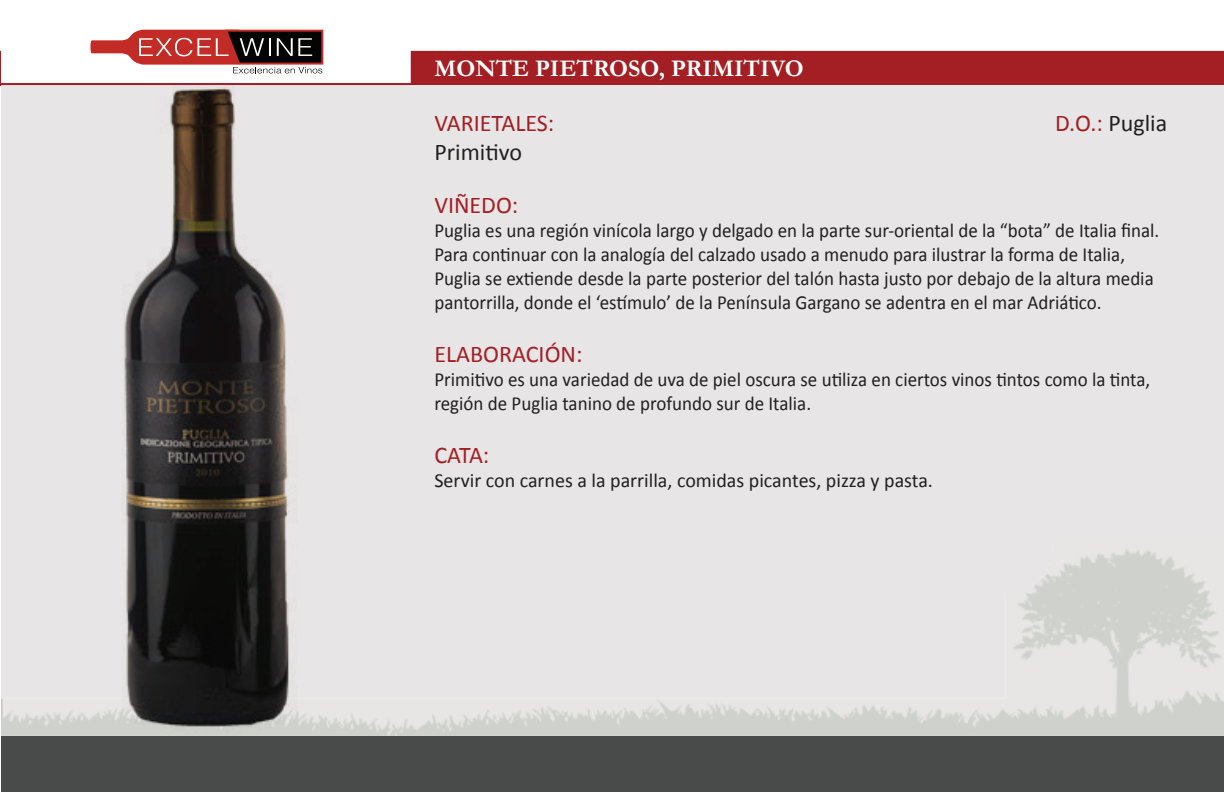
<style>
.page{position:relative;width:1224px;height:792px;background:#fff}
.page>*{position:absolute;margin:0;border:0;box-sizing:border-box;transform-origin:0 0}
.t1{font:24px "Calibri";color:#a31f24}
.t2{font:700 24px "Garamond";color:#fff}
.t3{font:24px "Calibri";color:#231f20}
.t4{font:20px/24px "Calibri";color:#231f20;scale:.95 1}
.t5{font:20px "Calibri";color:#231f20}
.s1{color:#a31f24}
</style>
<div class="page">
<svg style="left:0;top:51px;width:1px;height:34px"></svg>
<div style="left:411px;top:51px;width:813px;height:35px;background:#a31f24"></div>
<hr style="left:0;top:85px;width:1px;height:707px;background:#e7e5e5">
<div style="left:1px;top:85px;width:1223px;height:707px;background:#e7e5e5"></div>
<img style="left:1px;top:550px;width:1223px;height:186px">
<hr style="left:0;top:736px;width:1px;height:56px;background:#494a4a">
<div style="left:1px;top:736px;width:1223px;height:56px;background:#494a4a"></div>
<hr style="left:1px;top:83px;width:412px;height:2px;background:#a31f24">
<svg style="left:90px;top:29px;width:234px;height:44px"></svg>
<img style="left:21px;top:85px;width:371px;height:648px">
<p class="t2" style="left:434px;top:54px;width:371px">MONTE PIETROSO, PRIMITIVO</p>
<p class="t1" style="left:434px;top:108px;width:121px">VARIETALES:</p>
<p class="t3" style="left:434px;top:137px;width:89px">Primitivo</p>
<p class="t1" style="left:434px;top:190px;width:85px">VIÑEDO:</p>
<p class="t4" style="left:434px;top:218px;width:765px">Puglia es una región vinícola largo y delgado en la parte sur-oriental de la “bota” de Italia final.<br>Para continuar con la analogía del calzado usado a menudo para ilustrar la forma de Italia, Puglia se extiende desde la parte posterior del talón hasta justo por debajo de la altura media pantorrilla, donde el ‘estímulo’ de la Península Gargano se adentra en el mar Adriático.</p>
<p class="t1" style="left:434px;top:339px;width:150px">ELABORACIÓN:</p>
<p class="t4" style="left:434px;top:367px;width:755px">Primitivo es una variedad de uva de piel oscura se utiliza en ciertos vinos tintos como la tinta, región de Puglia tanino de profundo sur de Italia.</p>
<p class="t1" style="left:434px;top:439px;width:56px">CATA:</p>
<p class="t5" style="left:434px;top:467px;width:500px">Servir con carnes a la parrilla, comidas picantes, pizza y pasta.</p>
<p class="t3" style="left:1055px;top:108px;width:114px"><span class="s1">D.O.:</span> Puglia</p>
</div>
